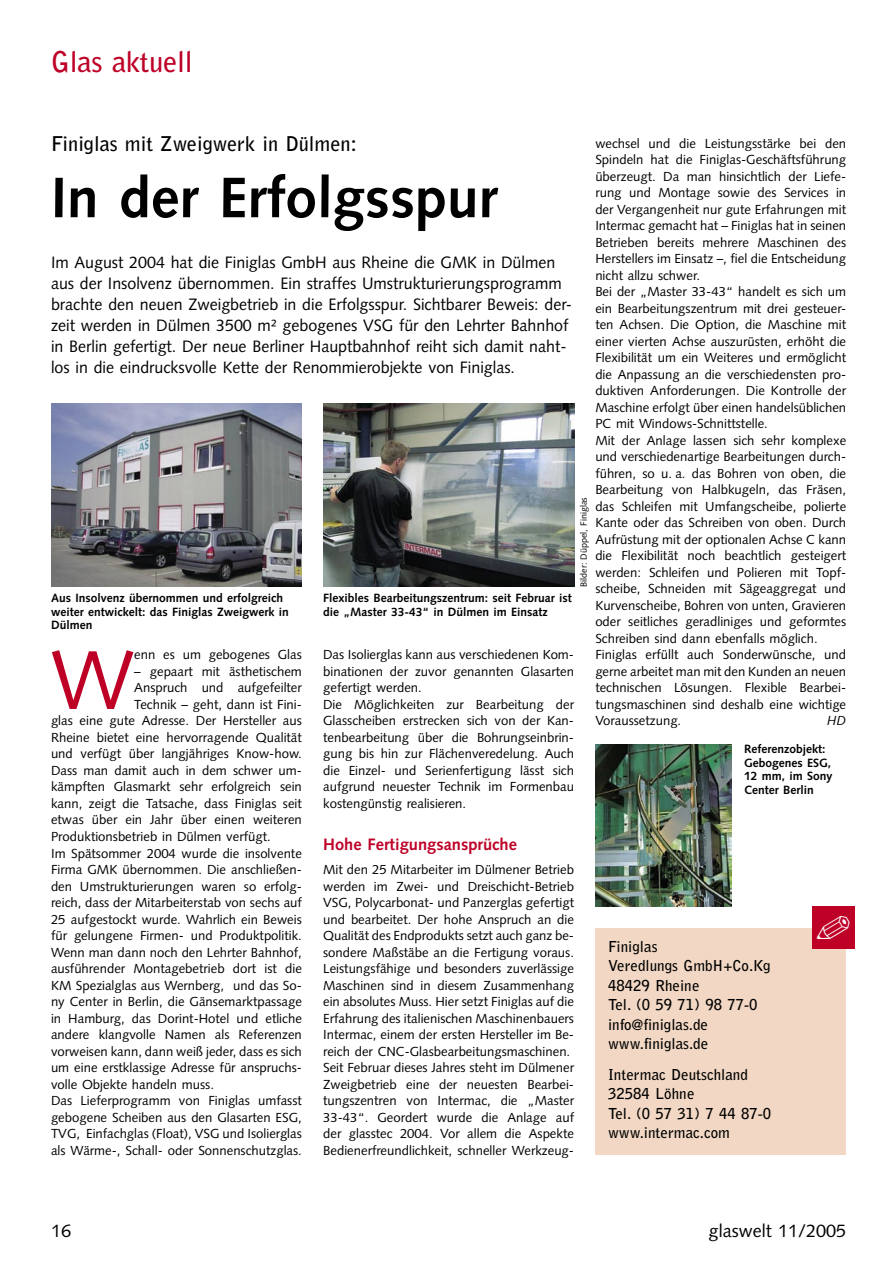
<style>
.page{position:relative;width:893px;height:1263px;background:#fff}
.page>*{position:absolute;margin:0;border:0;box-sizing:border-box;transform-origin:0 0}
.GW_Grundtext_mit_Initial{font:83.25px "Syntax LT Std";color:#be0027}
.GW_Headline_38p{font:700 57px "Syntax LT Std";color:#000}
.GW_Rubriken{font:700 28.5px "Bell Gothic Std";letter-spacing:-.01em;color:#be0027}
.GW_DZ_schwarz{font:700 20.25px "Bell Gothic Std";color:#000}
.t1{font:18px "Syntax LT Std";color:#000}
.GW_Vorspann_11_14{font:16.5px/21px "Syntax LT Std";color:#000}
.GW_Zwischenüberschrift_11_14{font:700 16.5px "Syntax LT Std";color:#be0027}
.GW_Adresskasten{font:700 15px/19.5px "Bell Gothic Std";color:#000}
.GW_Grundtext_8_75_11{font:13.2px/16.5px "Syntax LT Std";color:#000;text-align:justify}
.GW_Grundtext_mit_Initial-2{font:13.2px "Syntax LT Std";color:#000}
.GW_Grundtext_8_75_11-2{font:italic 13.2px "Syntax LT Std";color:#000}
.GW_BU_8_9{font:700 12px/13.5px "Syntax LT Std";color:#000}
.GW_Bildvermerk{font:9px "Syntax LT Std";color:#000}
</style>
<div class="page">
<img style="left:51px;top:404px;width:251px;height:183px">
<img style="left:323px;top:404px;width:251px;height:183px">
<img style="left:595px;top:744px;width:136px;height:162px">
<div style="left:595px;top:928px;width:251px;height:226px;background:#f2d8c4"></div>
<div style="left:812px;top:906px;width:43px;height:42px;background:#be0027"></div>
<p class="GW_Rubriken" style="left:51px;top:45px;width:143px">Glas aktuell</p>
<p class="GW_DZ_schwarz" style="left:51px;top:132px;width:308px">Finiglas mit Zweigwerk in Dülmen:</p>
<p class="GW_Headline_38p" style="left:51px;top:165px;width:448px">In der Erfolgsspur</p>
<p class="GW_Grundtext_8_75_11" style="left:595px;top:135px;width:252px">wechsel und die Leistungsstärke bei den Spindeln hat die Finiglas-Geschäftsführung überzeugt. Da man hinsichtlich der Liefe&shy;rung und Montage sowie des Services in der Vergangenheit nur gute Erfahrungen mit Intermac gemacht hat – Finiglas hat in seinen Betrieben bereits mehrere Maschinen des Herstellers im Einsatz –, fiel die Entscheidung nicht allzu schwer.</p>
<p class="GW_Grundtext_8_75_11" style="left:595px;top:284px;width:252px">Bei der „Master 33-43“ handelt es sich um ein Bearbeitungszentrum mit drei gesteuer&shy;ten Achsen. Die Option, die Maschine mit einer vierten Achse auszurüsten, erhöht die Flexibilität um ein Weiteres und ermöglicht die Anpassung an die verschiedensten pro&shy;duktiven Anforderungen. Die Kontrolle der Maschine erfolgt über einen handelsüblichen PC mit Windows-Schnittstelle.</p>
<p class="GW_Grundtext_8_75_11" style="left:595px;top:432px;width:252px">Mit der Anlage lassen sich sehr komplexe und verschiedenartige Bearbeitungen durch&shy;führen, so u. a. das Bohren von oben, die Bearbeitung von Halbkugeln, das Fräsen, das Schleifen mit Umfangscheibe, polierte Kante oder das Schreiben von oben. Durch Aufrüstung mit der optionalen Achse C kann die Flexibilität noch beachtlich gesteigert werden: Schleifen und Polieren mit Topf&shy;scheibe, Schneiden mit Sägeaggregat und Kurvenscheibe, Bohren von unten, Gravieren oder seitliches geradliniges und geformtes Schreiben sind dann ebenfalls möglich.</p>
<p class="GW_Grundtext_8_75_11" style="left:595px;top:647px;width:252px">Finiglas erfüllt auch Sonderwünsche, und gerne arbeitet man mit den Kunden an neuen technischen Lösungen. Flexible Bearbei&shy;tungsmaschinen sind deshalb eine wichtige Voraussetzung.</p>
<p class="GW_Vorspann_11_14" style="left:51px;top:251px;width:523px">Im August 2004 hat die Finiglas GmbH aus Rheine die GMK in Dülmen aus der Insolvenz übernommen. Ein straffes Umstrukturierungsprogramm brachte den neuen Zweigbetrieb in die Erfolgsspur. Sichtbarer Beweis: der&shy;zeit werden in Dülmen 3500 m² gebogenes VSG für den Lehrter Bahnhof in Berlin gefertigt. Der neue Berliner Hauptbahnhof reiht sich damit naht&shy;los in die eindrucksvolle Kette der Renommierobjekte von Finiglas.</p>
<p class="GW_Bildvermerk" style="left:578px;top:587px;width:91px;rotate:-90deg">Bilder: Düppel, Finiglas</p>
<p class="GW_BU_8_9" style="left:51px;top:591px;width:239px">Aus Insolvenz übernommen und erfolgreich weiter entwickelt: das Finiglas Zweigwerk in<br>Dülmen</p>
<p class="GW_BU_8_9" style="left:323px;top:591px;width:250px">Flexibles Bearbeitungszentrum: seit Februar ist die „Master 33-43“ in Dülmen im Einsatz</p>
<p class="GW_Grundtext_mit_Initial" style="left:51px;top:631px;width:85px">W</p>
<p class="GW_Grundtext_mit_Initial-2" style="left:134px;top:647px;width:169px">enn es um gebogenes Glas</p>
<p class="GW_Grundtext_8_75_11" style="left:323px;top:647px;width:252px">Das Isolierglas kann aus verschiedenen Kom&shy;binationen der zuvor genannten Glasarten gefertigt werden.</p>
<p class="GW_Grundtext_8_75_11" style="left:323px;top:696px;width:252px">Die Möglichkeiten zur Bearbeitung der Glasscheiben erstrecken sich von der Kan&shy;tenbearbeitung über die Bohrungseinbrin&shy;gung bis hin zur Flächenveredelung. Auch die Einzel- und Serienfertigung lässt sich aufgrund neuester Technik im Formenbau kostengünstig realisieren.</p>
<p class="GW_Zwischenüberschrift_11_14" style="left:323px;top:835px;width:195px">Hohe Fertigungsansprüche</p>
<p class="GW_Grundtext_8_75_11" style="left:323px;top:861px;width:252px">Mit den 25 Mitarbeiter im Dülmener Betrieb werden im Zwei- und Dreischicht-Betrieb VSG, Polycarbonat- und Panzerglas gefertigt und bearbeitet. Der hohe Anspruch an die Qualität des Endprodukts setzt auch ganz be&shy;sondere Maßstäbe an die Fertigung voraus.<br>Leistungsfähige und besonders zuverlässige Maschinen sind in diesem Zusammenhang ein absolutes Muss. Hier setzt Finiglas auf die Erfahrung des italienischen Maschinenbauers Intermac, einem der ersten Hersteller im Be&shy;reich der CNC-Glasbearbeitungsmaschinen.</p>
<p class="GW_Grundtext_8_75_11" style="left:323px;top:1059px;width:252px">Seit Februar dieses Jahres steht im Dülmener Zweigbetrieb eine der neuesten Bearbei&shy;tungszentren von Intermac, die „Master 33-43“. Geordert wurde die Anlage auf der glasstec 2004. Vor allem die Aspekte Bedienerfreundlichkeit, schneller Werkzeug-</p>
<p class="GW_Grundtext_mit_Initial-2" style="left:134px;top:663px;width:169px">– gepaart mit ästhetischem</p>
<p class="GW_Grundtext_mit_Initial-2" style="left:134px;top:680px;width:169px">Anspruch und aufgefeilter</p>
<p class="GW_Grundtext_mit_Initial-2" style="left:134px;top:697px;width:169px">Technik – geht, dann ist Fini-</p>
<p class="GW_Grundtext_mit_Initial-2" style="left:51px;top:713px;width:252px">glas eine gute Adresse. Der Hersteller aus</p>
<p class="GW_Grundtext_mit_Initial-2" style="left:51px;top:730px;width:252px">Rheine bietet eine hervorragende Qualität</p>
<p class="GW_Grundtext_mit_Initial-2" style="left:51px;top:746px;width:252px">und verfügt über langjähriges Know-how.</p>
<p class="GW_Grundtext_mit_Initial-2" style="left:51px;top:763px;width:252px">Dass man damit auch in dem schwer um-</p>
<p class="GW_Grundtext_mit_Initial-2" style="left:51px;top:779px;width:252px">kämpften Glasmarkt sehr erfolgreich sein</p>
<p class="GW_Grundtext_mit_Initial-2" style="left:51px;top:796px;width:252px">kann, zeigt die Tatsache, dass Finiglas seit</p>
<p class="GW_Grundtext_mit_Initial-2" style="left:51px;top:812px;width:252px">etwas über ein Jahr über einen weiteren</p>
<p class="GW_Grundtext_mit_Initial-2" style="left:51px;top:829px;width:221px">Produktionsbetrieb in Dülmen verfügt.</p>
<p class="GW_Grundtext_8_75_11" style="left:51px;top:845px;width:252px">Im Spätsommer 2004 wurde die insolvente Firma GMK übernommen. Die anschließen&shy;den Umstrukturierungen waren so erfolg&shy;reich, dass der Mitarbeiterstab von sechs auf 25 aufgestockt wurde. Wahrlich ein Beweis für gelungene Firmen- und Produktpolitik.<br>Wenn man dann noch den Lehrter Bahnhof, ausführender Montagebetrieb dort ist die KM Spezialglas aus Wernberg, und das So&shy;ny Center in Berlin, die Gänsemarktpassage in Hamburg, das Dorint-Hotel und etliche andere klangvolle Namen als Referenzen vorweisen kann, dann weiß jeder, dass es sich um eine erstklassige Adresse für anspruchs&shy;volle Objekte handeln muss.</p>
<p class="GW_Grundtext_8_75_11" style="left:51px;top:1092px;width:252px">Das Lieferprogramm von Finiglas umfasst gebogene Scheiben aus den Glasarten ESG, TVG, Einfachglas (Float), VSG und Isolierglas als Wärme-, Schall- oder Sonnenschutzglas.</p>
<p class="GW_Grundtext_8_75_11-2" style="left:827px;top:713px;width:20px">HD</p>
<p class="GW_BU_8_9" style="left:744px;top:742px;width:90px">Referenzobjekt:<br>Gebogenes ESG,<br>12 mm, im Sony<br>Center Berlin</p>
<p class="GW_Adresskasten" style="left:608px;top:937px;width:164px">Finiglas<br>Veredlungs GmbH+Co.Kg</p>
<p class="GW_Adresskasten" style="left:608px;top:976px;width:93px">48429 Rheine</p>
<p class="GW_Adresskasten" style="left:608px;top:995px;width:151px">Tel. (0 59 71) 98 77-0</p>
<p class="GW_Adresskasten" style="left:608px;top:1015px;width:101px">info@finiglas.de</p>
<p class="GW_Adresskasten" style="left:608px;top:1034px;width:102px">www.finiglas.de</p>
<p class="GW_Adresskasten" style="left:608px;top:1064px;width:141px">Intermac Deutschland</p>
<p class="GW_Adresskasten" style="left:608px;top:1084px;width:88px">32584 Löhne</p>
<p class="GW_Adresskasten" style="left:608px;top:1103px;width:165px">Tel. (0 57 31) 7 44 87-0</p>
<p class="GW_Adresskasten" style="left:608px;top:1123px;width:123px">www.intermac.com</p>
<p class="t1" style="left:51px;top:1220px;width:22px">16</p>
<p class="t1" style="left:709px;top:1220px;width:139px">glaswelt 11/2005</p>
</div>
